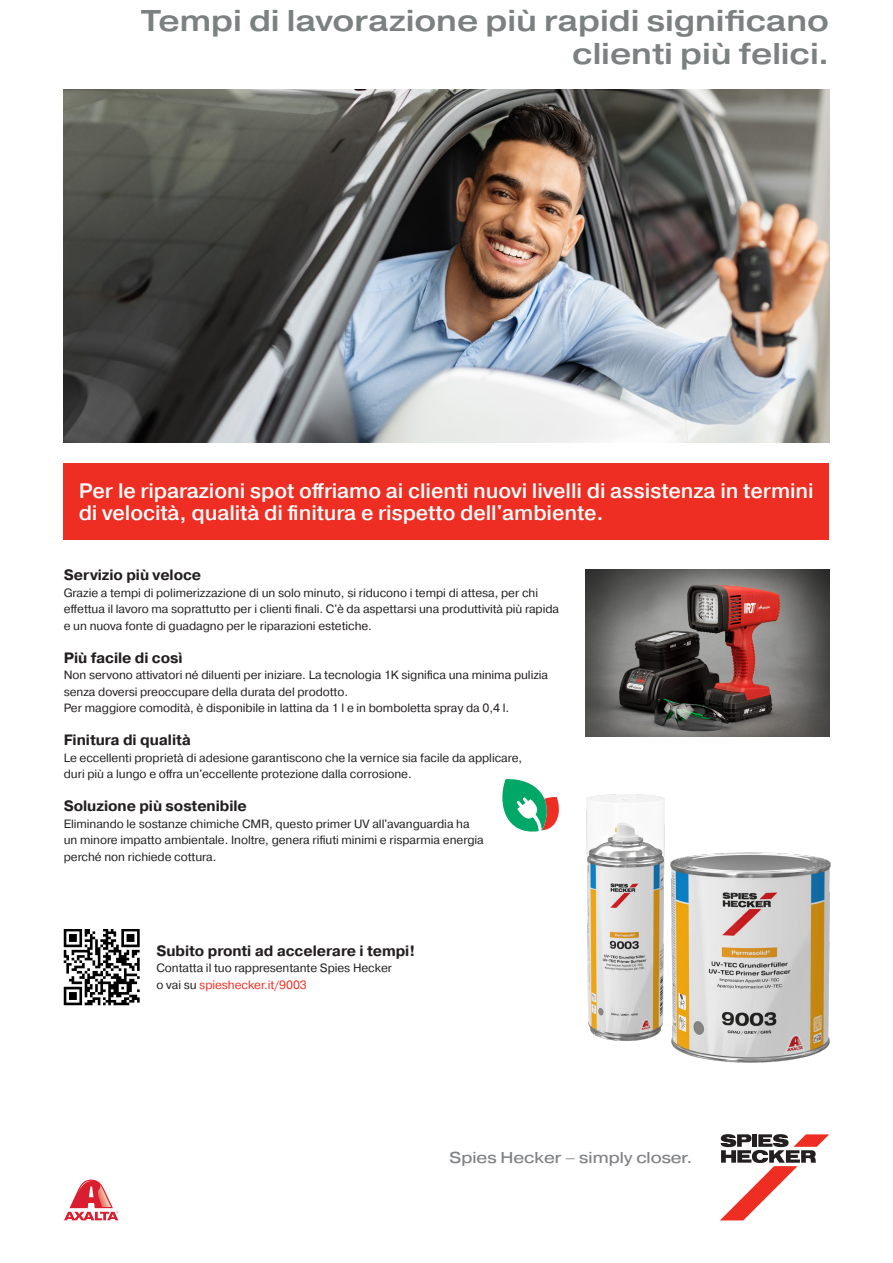
<style>
.page{position:relative;width:893px;height:1263px;background:#fff}
.page>*{position:absolute;margin:0;border:0;box-sizing:border-box;transform-origin:0 0}
.SH_Headline_Back{font:500 expanded 30px/33px "Spies Hecker Pragmatica";color:#7b8080;text-align:right}
.SH_Red_Content_Box{font:500 21px/22.5px "Spies Hecker Pragmatica";letter-spacing:-.005em;color:#fff}
.t1{font:expanded 15.75px "Spies Hecker Pragmatica";color:#808285}
.SH_Body_heading{font:700 15px "Spies Hecker Pragmatica";letter-spacing:-.005em;color:#231f20}
.SH_Body{font:12px/16.5px "Spies Hecker Pragmatica";letter-spacing:-.005em;color:#231f20}
.s1{color:#ee2e22}
</style>
<div class="page">
<img style="left:585px;top:570px;width:244px;height:167px">
<svg style="left:64px;top:1179px;width:54px;height:41px"></svg>
<img style="left:64px;top:89px;width:765px;height:353px">
<img style="left:671px;top:852px;width:160px;height:211px">
<img style="left:586px;top:794px;width:163px;height:247px">
<svg style="left:720px;top:1134px;width:109px;height:86px"></svg>
<div style="left:64px;top:463px;width:765px;height:77px;background:#ee2e22"></div>
<img style="left:64px;top:929px;width:75px;height:76px">
<svg style="left:502px;top:779px;width:57px;height:53px"></svg>
<p class="SH_Headline_Back" style="left:141px;top:4px;width:690px">Tempi di lavorazione più rapidi significano clienti più felici.</p>
<p class="SH_Red_Content_Box" style="left:79px;top:479px;width:737px">Per le riparazioni spot offriamo ai clienti nuovi livelli di assistenza in termini di velocità, qualità di finitura e rispetto dell'ambiente.</p>
<p class="SH_Body_heading" style="left:64px;top:565px;width:139px">Servizio più veloce</p>
<p class="SH_Body" style="left:64px;top:585px;width:497px">Grazie a tempi di polimerizzazione di un solo minuto, si riducono i tempi di attesa, per chi effettua il lavoro ma soprattutto per i clienti finali. C'è da aspettarsi una produttività più rapida e un nuova fonte di guadagno per le riparazioni estetiche.</p>
<p class="SH_Body_heading" style="left:64px;top:648px;width:120px">Più facile di così</p>
<p class="SH_Body" style="left:64px;top:667px;width:486px">Non servono attivatori né diluenti per iniziare. La tecnologia 1K significa una minima pulizia senza doversi preoccupare della durata del prodotto.</p>
<p class="SH_Body" style="left:64px;top:700px;width:447px">Per maggiore comodità, è disponibile in lattina da 1 l e in bomboletta spray da 0,4 l.</p>
<p class="SH_Body_heading" style="left:64px;top:730px;width:129px">Finitura di qualità</p>
<p class="SH_Body" style="left:64px;top:750px;width:460px">Le eccellenti proprietà di adesione garantiscono che la vernice sia facile da applicare, duri più a lungo e offra un'eccellente protezione dalla corrosione.</p>
<p class="SH_Body_heading" style="left:64px;top:796px;width:185px">Soluzione più sostenibile</p>
<p class="SH_Body" style="left:64px;top:816px;width:422px">Eliminando le sostanze chimiche CMR, questo primer UV all'avanguardia ha un minore impatto ambientale. Inoltre, genera rifiuti minimi e risparmia energia perché non richiede cottura.</p>
<p class="SH_Body_heading" style="left:156px;top:941px;width:260px">Subito pronti ad accelerare i tempi!</p>
<p class="SH_Body" style="left:156px;top:960px;width:237px">Contatta il tuo rappresentante Spies Hecker o vai su <span class="s1">spieshecker.it/9003</span></p>
<p class="t1" style="left:450px;top:1147px;width:244px">Spies Hecker – simply closer.</p>
</div>
